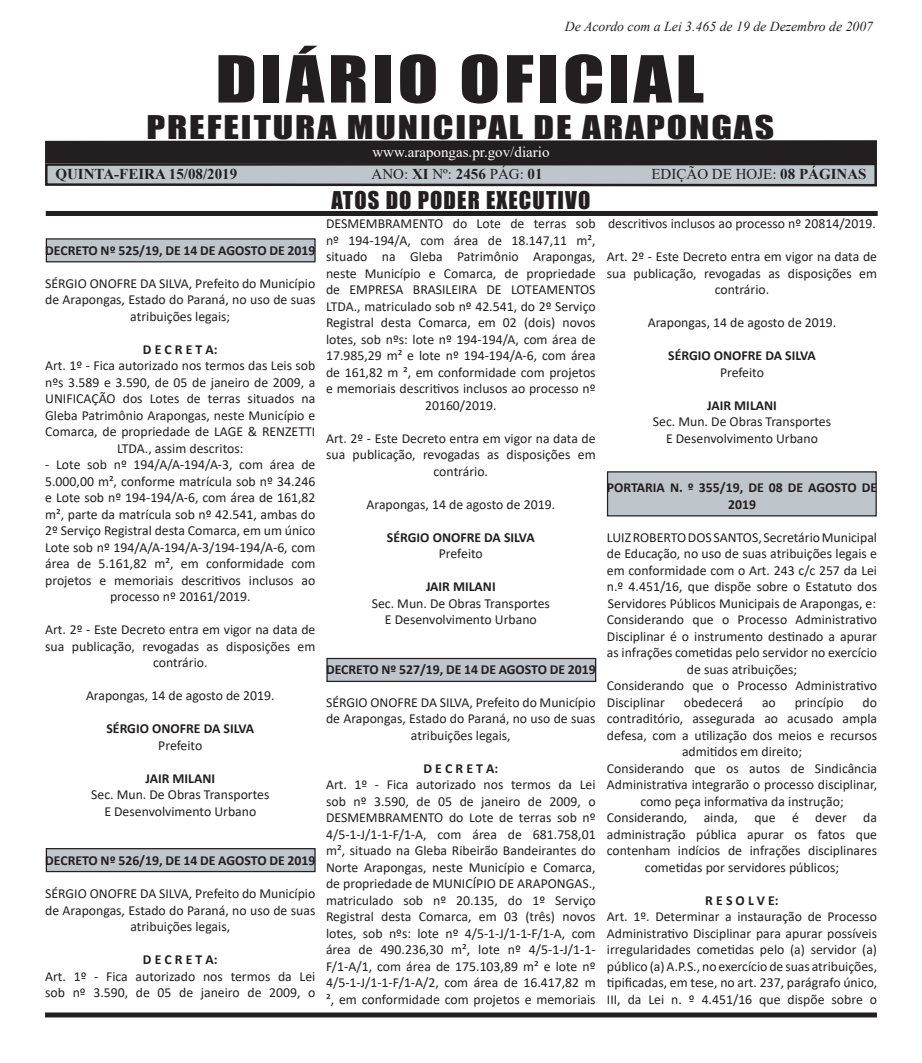
<style>
.page{position:relative;width:922px;height:1063px;background:#fff}
.page>*{position:absolute;margin:0;border:0;box-sizing:border-box;transform-origin:0 0}
.t1{font:60px "Impact";letter-spacing:.05em;color:#231f20;scale:1.25 1}
.t2{font:30px "Impact";letter-spacing:.05em;color:#231f20;scale:1.25 1}
.t3{font:22.5px "Impact";letter-spacing:.05em;color:#231f20}
.t4{font:15px "Times New Roman";color:#231f20}
.t5{font:15px "Times New Roman";color:#fff}
.t6{font:700 15px "Times New Roman";color:#231f20}
.t7{font:13.75px/16.5px "Calibri";color:#231f20;text-align:center}
.t8{font:700 13.75px/16.5px "Calibri";color:#231f20;text-align:center}
.t9{font:italic 13.75px "Times New Roman";color:#231f20}
.s1{font-weight:700}
</style>
<div class="page">
<svg style="left:45px;top:140px;width:832px;height:47px;background:#646568"></svg>
<div style="left:45px;top:1012px;width:831px;height:5px;background:#231f20"></div>
<div style="left:46px;top:211px;width:831px;height:5px;background:#231f20"></div>
<div style="left:46px;top:849px;width:269px;height:23px;background:#bec5cb"></div>
<div style="left:46px;top:848px;width:269px;height:24px;border:1px solid #231f20"></div>
<div style="left:327px;top:658px;width:268px;height:23px;background:#bec5cb"></div>
<div style="left:326px;top:658px;width:270px;height:24px;border:1px solid #231f20"></div>
<div style="left:46px;top:239px;width:269px;height:23px;background:#bec5cb"></div>
<div style="left:46px;top:238px;width:269px;height:24px;border:1px solid #231f20"></div>
<div style="left:607px;top:472px;width:268px;height:44px;background:#bec5cb"></div>
<div style="left:606px;top:471px;width:270px;height:45px;border:1px solid #231f20"></div>
<p class="t9" style="left:564px;top:17px;width:310px">De Acordo com a Lei 3.465 de 19 de Dezembro de 2007</p>
<h1 class="t1" style="left:215px;top:33px;width:392px">DIÁRIO OFICIAL</h1>
<h2 class="t2" style="left:146px;top:104px;width:503px">PREFEITURA MUNICIPAL DE ARAPONGAS</h2>
<p class="t5" style="left:372px;top:141px;width:178px">www.arapongas.pr.gov/diario</p>
<h3 class="t3" style="left:331px;top:183px;width:260px">ATOS DO PODER EXECUTIVO</h3>
<p class="t8" style="left:45px;top:242px;width:272px">DECRETO Nº 525/19, DE 14 DE AGOSTO DE 2019</p>
<p class="t7" style="left:45px;top:275px;width:271px">SÉRGIO ONOFRE DA SILVA, Prefeito do Município de Arapongas, Estado do Paraná, no uso de suas atribuições legais;</p>
<p class="t8" style="left:143px;top:341px;width:76px">D E C R E T A:</p>
<p class="t7" style="left:45px;top:357px;width:272px">Art. 1º - Fica autorizado nos termos das Leis sob nºs 3.589 e 3.590, de 05 de janeiro de 2009, a UNIFICAÇÃO dos Lotes de terras situados na Gleba Patrimônio Arapongas, neste Município e Comarca, de propriedade de LAGE &amp; RENZETTI LTDA., assim descritos:</p>
<p class="t7" style="left:45px;top:456px;width:272px">- Lote sob nº 194/A/A-194/A-3, com área de 5.000,00 m², conforme matrícula sob nº 34.246 e Lote sob nº 194-194/A-6, com área de 161,82 m², parte da matrícula sob nº 42.541, ambas do 2º Serviço Registral desta Comarca, em um único Lote sob nº 194/A/A-194/A-3/194-194/A-6, com área de 5.161,82 m², em conformidade com projetos e memoriais descritivos inclusos ao processo nº 20161/2019.</p>
<p class="t7" style="left:45px;top:621px;width:272px">Art. 2º - Este Decreto entra em vigor na data de sua publicação, revogadas as disposições em contrário.</p>
<p class="t7" style="left:86px;top:687px;width:190px">Arapongas, 14 de agosto de 2019.</p>
<p class="t8" style="left:106px;top:720px;width:149px">SÉRGIO ONOFRE DA SILVA</p>
<p class="t7" style="left:158px;top:737px;width:46px">Prefeito</p>
<p class="t8" style="left:145px;top:770px;width:71px">JAIR MILANI</p>
<p class="t7" style="left:91px;top:786px;width:180px">Sec. Mun. De Obras Transportes</p>
<p class="t7" style="left:104px;top:803px;width:153px">E Desenvolvimento Urbano</p>
<p class="t8" style="left:45px;top:852px;width:272px">DECRETO Nº 526/19, DE 14 DE AGOSTO DE 2019</p>
<p class="t7" style="left:45px;top:885px;width:271px">SÉRGIO ONOFRE DA SILVA, Prefeito do Município de Arapongas, Estado do Paraná, no uso de suas atribuições legais,</p>
<p class="t8" style="left:143px;top:951px;width:76px">D E C R E T A:</p>
<p class="t7" style="left:45px;top:968px;width:271px;text-align:left">Art. 1º - Fica autorizado nos termos da Lei sob nº 3.590, de 05 de janeiro de 2009, o</p>
<p class="t6" style="left:55px;top:164px;width:183px">QUINTA-FEIRA 15/08/2019</p>
<p class="t4" style="left:371px;top:164px;width:172px">ANO: <span class="s1">XI</span> Nº: <span class="s1">2456</span> PÁG: <span class="s1">01</span></p>
<p class="t4" style="left:651px;top:164px;width:216px">EDIÇÃO DE HOJE: <span class="s1">08 PÁGINAS</span></p>
<p class="t7" style="left:608px;top:215px;width:269px">descritivos inclusos ao processo nº 20814/2019.</p>
<p class="t7" style="left:606px;top:248px;width:272px">Art. 2º - Este Decreto entra em vigor na data de sua publicação, revogadas as disposições em contrário.</p>
<p class="t7" style="left:647px;top:314px;width:190px">Arapongas, 14 de agosto de 2019.</p>
<p class="t8" style="left:668px;top:347px;width:149px">SÉRGIO ONOFRE DA SILVA</p>
<p class="t7" style="left:719px;top:364px;width:46px">Prefeito</p>
<p class="t8" style="left:707px;top:397px;width:71px">JAIR MILANI</p>
<p class="t7" style="left:652px;top:413px;width:180px">Sec. Mun. De Obras Transportes</p>
<p class="t7" style="left:666px;top:430px;width:153px">E Desenvolvimento Urbano</p>
<p class="t8" style="left:606px;top:479px;width:271px">PORTARIA N. º 355/19, DE 08 DE AGOSTO DE<br>2019</p>
<p class="t7" style="left:606px;top:529px;width:271px;text-align:justify">LUIZ ROBERTO DOS SANTOS, Secretário Municipal de Educação, no uso de suas atribuições legais e em conformidade com o Art. 243 c/c 257 da Lei n.º 4.451/16, que dispõe sobre o Estatuto dos Servidores Públicos Municipais de Arapongas, e:</p>
<p class="t7" style="left:606px;top:611px;width:271px">Considerando que o Processo Administrativo Disciplinar é o instrumento destinado a apurar as infrações cometidas pelo servidor no exercício de suas atribuições;</p>
<p class="t7" style="left:606px;top:677px;width:271px;text-align:left">Considerando que o Processo Administrativo<br>Disciplinar</p>
<p class="t7" style="left:326px;top:215px;width:271px">DESMEMBRAMENTO do Lote de terras sob nº 194-194/A, com área de 18.147,11 m², situado na Gleba Patrimônio Arapongas, neste Município e Comarca, de propriedade de EMPRESA BRASILEIRA DE LOTEAMENTOS LTDA., matriculado sob nº 42.541, do 2º Serviço Registral desta Comarca, em 02 (dois) novos lotes, sob nºs: lote nº 194-194/A, com área de 17.985,29 m² e lote nº 194-194/A-6, com área de 161,82 m ², em conformidade com projetos e memoriais descritivos inclusos ao processo nº 20160/2019.</p>
<p class="t7" style="left:326px;top:430px;width:271px">Art. 2º - Este Decreto entra em vigor na data de sua publicação, revogadas as disposições em contrário.</p>
<p class="t7" style="left:366px;top:496px;width:190px">Arapongas, 14 de agosto de 2019.</p>
<p class="t8" style="left:387px;top:529px;width:149px">SÉRGIO ONOFRE DA SILVA</p>
<p class="t7" style="left:438px;top:545px;width:46px">Prefeito</p>
<p class="t8" style="left:426px;top:578px;width:71px">JAIR MILANI</p>
<p class="t7" style="left:371px;top:595px;width:180px">Sec. Mun. De Obras Transportes</p>
<p class="t7" style="left:385px;top:611px;width:153px">E Desenvolvimento Urbano</p>
<p class="t8" style="left:326px;top:661px;width:271px">DECRETO Nº 527/19, DE 14 DE AGOSTO DE 2019</p>
<p class="t7" style="left:326px;top:694px;width:271px">SÉRGIO ONOFRE DA SILVA, Prefeito do Município de Arapongas, Estado do Paraná, no uso de suas atribuições legais,</p>
<p class="t8" style="left:423px;top:760px;width:76px">D E C R E T A:</p>
<p class="t7" style="left:326px;top:776px;width:271px;text-align:justify">Art. 1º - Fica autorizado nos termos da Lei sob nº 3.590, de 05 de janeiro de 2009, o DESMEMBRAMENTO do Lote de terras sob nº 4/5-1-J/1-1-F/1-A, com área de 681.758,01 m², situado na Gleba Ribeirão Bandeirantes do Norte Arapongas, neste Município e Comarca, de propriedade de MUNICÍPIO DE ARAPONGAS., matriculado sob nº 20.135, do 1º Serviço Registral desta Comarca, em 03 (três) novos lotes, sob nºs: lote nº 4/5-1-J/1-1-F/1-A, com área de 490.236,30 m², lote nº 4/5-1-J/1-1- F/1-A/1, com área de 175.103,89 m² e lote nº 4/5-1-J/1-1-F/1-A/2, com área de 16.417,82 m ², em conformidade com projetos e memoriais</p>
<p class="t7" style="left:683px;top:694px;width:61px">obedecerá</p>
<p class="t7" style="left:761px;top:694px;width:15px">ao</p>
<p class="t7" style="left:794px;top:694px;width:50px">princípio</p>
<p class="t7" style="left:862px;top:694px;width:16px">do</p>
<p class="t7" style="left:606px;top:710px;width:271px">contraditório, assegurada ao acusado ampla</p>
<p class="t7" style="left:606px;top:727px;width:271px">defesa, com a utilização dos meios e recursos</p>
<p class="t7" style="left:681px;top:743px;width:121px">admitidos em direito;</p>
<p class="t7" style="left:606px;top:760px;width:271px">Considerando que os autos de Sindicância<br>Administrativa integrarão o processo disciplinar, como peça informativa da instrução;</p>
<p class="t7" style="left:606px;top:809px;width:271px">Considerando, ainda, que é dever da administração pública apurar os fatos que contenham indícios de infrações disciplinares cometidas por servidores públicos;</p>
<p class="t8" style="left:705px;top:892px;width:75px">R E S O L V E:</p>
<p class="t7" style="left:606px;top:908px;width:272px;text-align:justify">Art. 1º. Determinar a instauração de Processo Administrativo Disciplinar para apurar possíveis irregularidades cometidas pelo (a) servidor (a) público (a) A.P.S., no exercício de suas atribuições, tipificadas, em tese, no art. 237, parágrafo único, III, da Lei n. º 4.451/16 que dispõe sobre o</p>
</div>
